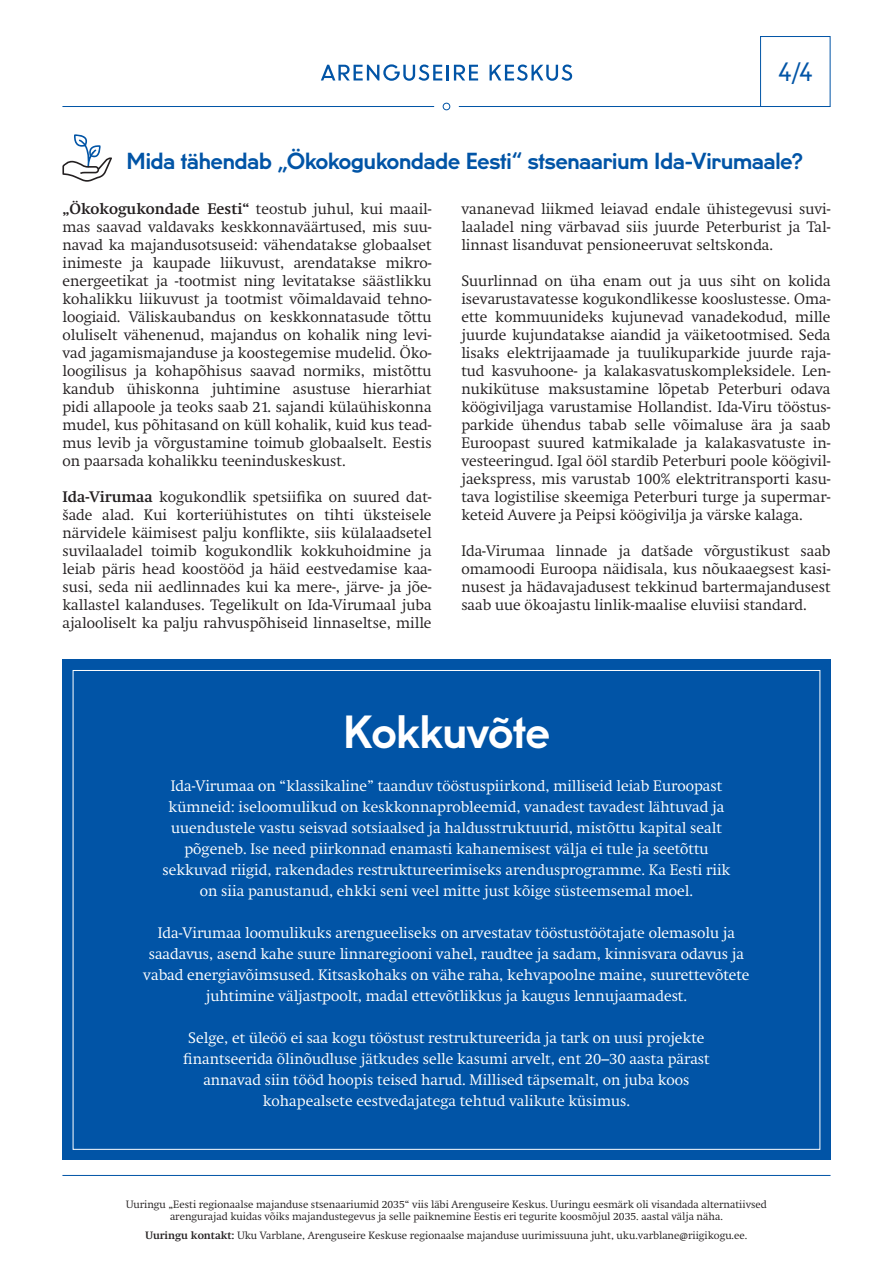
<style>
.page{position:relative;width:893px;height:1263px;background:#fff}
.page>*{position:absolute;margin:0;border:0;box-sizing:border-box;transform-origin:0 0}
.t1{font:700 42px "U8";color:#fff}
.t2{font:24px "U8";color:#0154a6}
.t3{font:700 21px "U8";letter-spacing:-.005em;color:#0154a6}
.t4{font:300 15px/18px "Swift";color:#231f20;text-align:justify}
.t5{font:300 15px/21px "Swift";color:#fff;text-align:center}
.t6{font:300 10.5px/12.6px "Swift";color:#231f20;text-align:center}
.s1{font-weight:700}
</style>
<div class="page">
<svg style="left:321px;top:64px;width:121px;height:17px"></svg>
<hr style="left:446px;top:65px;width:3px;height:15px;background:#0154a6">
<svg style="left:454px;top:65px;width:24px;height:15px"></svg>
<svg style="left:489px;top:65px;width:83px;height:16px"></svg>
<hr style="left:62px;top:106px;width:372px;height:1px;background:#0154a6">
<hr style="left:459px;top:106px;width:371px;height:1px;background:#0154a6">
<div style="left:443px;top:103px;width:7px;height:7px;border:1px solid #0154a6;border-radius:50%"></div>
<div style="left:760px;top:36px;width:70px;height:71px;border:1px solid #0154a6"></div>
<hr style="left:62px;top:1175px;width:768px;height:1px;background:#0154a6">
<div style="left:62px;top:660px;width:768px;height:500px;background:#0154a6"></div>
<svg style="left:62px;top:134px;width:50px;height:48px"></svg>
<h2 class="t2" style="left:778px;top:54px;width:35px">4/4</h2>
<h3 class="t3" style="left:126px;top:144px;width:678px">M ida tähendab „Ökokogukondade Eesti“ stsenaarium Ida-Virumaale?</h3>
<p class="t4" style="left:62px;top:200px;width:371px"><span class="s1">„Ökokogukondade Eesti“</span> teostub juhul, kui maail&shy;mas saavad valdavaks keskkonnaväärtused, mis suu&shy;navad ka majandusotsuseid: vähendatakse globaalset inimeste ja kaupade liikuvust, arendatakse mikro&shy;energeetikat ja -tootmist ning levitatakse säästlikku kohalikku liikuvust ja tootmist võimaldavaid tehno&shy;loogiaid. Väliskaubandus on keskkonnatasude tõttu oluliselt vähenenud, majandus on kohalik ning levi&shy;vad jagamismajanduse ja koostegemise mudelid. Öko&shy;loogilisus ja kohapõhisus saavad normiks, mistõttu kandub ühiskonna juhtimine asustuse hierarhiat pidi allapoole ja teoks saab 21. sajandi külaühiskonna mudel, kus põhitasand on küll kohalik, kuid kus tead&shy;mus levib ja võrgustamine toimub globaalselt. Eestis on paarsada kohalikku teeninduskeskust.</p>
<p class="t4" style="left:62px;top:488px;width:371px"><span class="s1">Ida-Virumaa</span> kogukondlik spetsiifika on suured dat&shy;šade alad. Kui korteriühistutes on tihti üksteisele närvidele käimisest palju konflikte, siis külalaadsetel suvilaaladel toimib kogukondlik kokkuhoidmine ja leiab päris head koostööd ja häid eestvedamise kaa&shy;susi, seda nii aedlinnades kui ka mere-, järve- ja jõe&shy;kallastel kalanduses. Tegelikult on Ida-Virumaal juba ajalooliselt ka palju rahvuspõhiseid linnaseltse, mille</p>
<p class="t4" style="left:461px;top:200px;width:371px">vananevad liikmed leiavad endale ühistegevusi suvi&shy;laaladel ning värbavad siis juurde Peterburist ja Tal&shy;linnast lisanduvat pensioneeruvat seltskonda.</p>
<p class="t4" style="left:461px;top:272px;width:371px">Suurlinnad on üha enam out ja uus siht on kolida isevarustavatesse kogukondlikesse kooslustesse. Oma&shy;ette kommuunideks kujunevad vanadekodud, mille juurde kujundatakse aiandid ja väiketootmised. Seda lisaks elektrijaamade ja tuulikuparkide juurde raja&shy;tud kasvuhoone- ja kalakasvatuskompleksidele. Len&shy;nukikütuse maksustamine lõpetab Peterburi odava köögiviljaga varustamise Hollandist. Ida-Viru tööstus&shy;parkide ühendus tabab selle võimaluse ära ja saab Euroopast suured katmikalade ja kalakasvatuste in&shy;vesteeringud. Igal ööl stardib Peterburi poole köögivil&shy;jaekspress, mis varustab 100% elektritransporti kasu&shy;tava logistilise skeemiga Peterburi turge ja supermar&shy;keteid Auvere ja Peipsi köögivilja ja värske kalaga.</p>
<p class="t4" style="left:461px;top:542px;width:371px">Ida-Virumaa linnade ja datšade võrgustikust saab omamoodi Euroopa näidisala, kus nõukaaegsest kasi&shy;nusest ja hädavajadusest tekkinud bartermajandusest saab uue ökoajastu linlik-maalise eluviisi standard.</p>
<h1 class="t1" style="left:343px;top:699px;width:208px">Kokkuvõte</h1>
<p class="t5" style="left:162px;top:776px;width:569px">Ida-Virumaa on “klassikaline” taanduv tööstuspiirkond, milliseid leiab Euroopast kümneid: iseloomulikud on keskkonnaprobleemid, vanadest tavadest lähtuvad ja uuendustele vastu seisvad sotsiaalsed ja haldusstruktuurid, mistõttu kapital sealt põgeneb. Ise need piirkonnad enamasti kahanemisest välja ei tule ja seetõttu sekkuvad riigid, rakendades restruktureerimiseks arendusprogramme. Ka Eesti riik on siia panustanud, ehkki seni veel mitte just kõige süsteemsemal moel.</p>
<p class="t5" style="left:143px;top:923px;width:608px">Ida-Virumaa loomulikuks arengueeliseks on arvestatav tööstustöötajate olemasolu ja saadavus, asend kahe suure linnaregiooni vahel, raudtee ja sadam, kinnisvara odavus ja vabad energiavõimsused. Kitsaskohaks on vähe raha, kehvapoolne maine, suurettevõtete juhtimine väljastpoolt, madal ettevõtlikkus ja kaugus lennujaamadest.</p>
<p class="t5" style="left:183px;top:1028px;width:528px">Selge, et üleöö ei saa kogu tööstust restruktureerida ja tark on uusi projekte finantseerida õlinõudluse jätkudes selle kasumi arvelt, ent 20–30 aasta pärast annavad siin tööd hoopis teised harud. Millised täpsemalt, on juba koos kohapealsete eestvedajatega tehtud valikute küsimus.</p>
<p class="t6" style="left:126px;top:1198px;width:642px">Uuringu „Eesti regionaalse majanduse stsenaariumid 2035“ viis läbi Arenguseire Keskus. Uuringu eesmärk oli visandada alternatiivsed arengurajad kuidas võiks majandustegevus ja selle paiknemine Eestis eri tegurite koosmõjul 2035. aastal välja näha.</p>
<p class="t6" style="left:145px;top:1229px;width:604px"><span class="s1">Uuringu kontakt:</span> Uku Varblane, Arenguseire Keskuse regionaalse majanduse uurimissuuna juht, uku.varblane@riigikogu.ee.</p>
</div>
